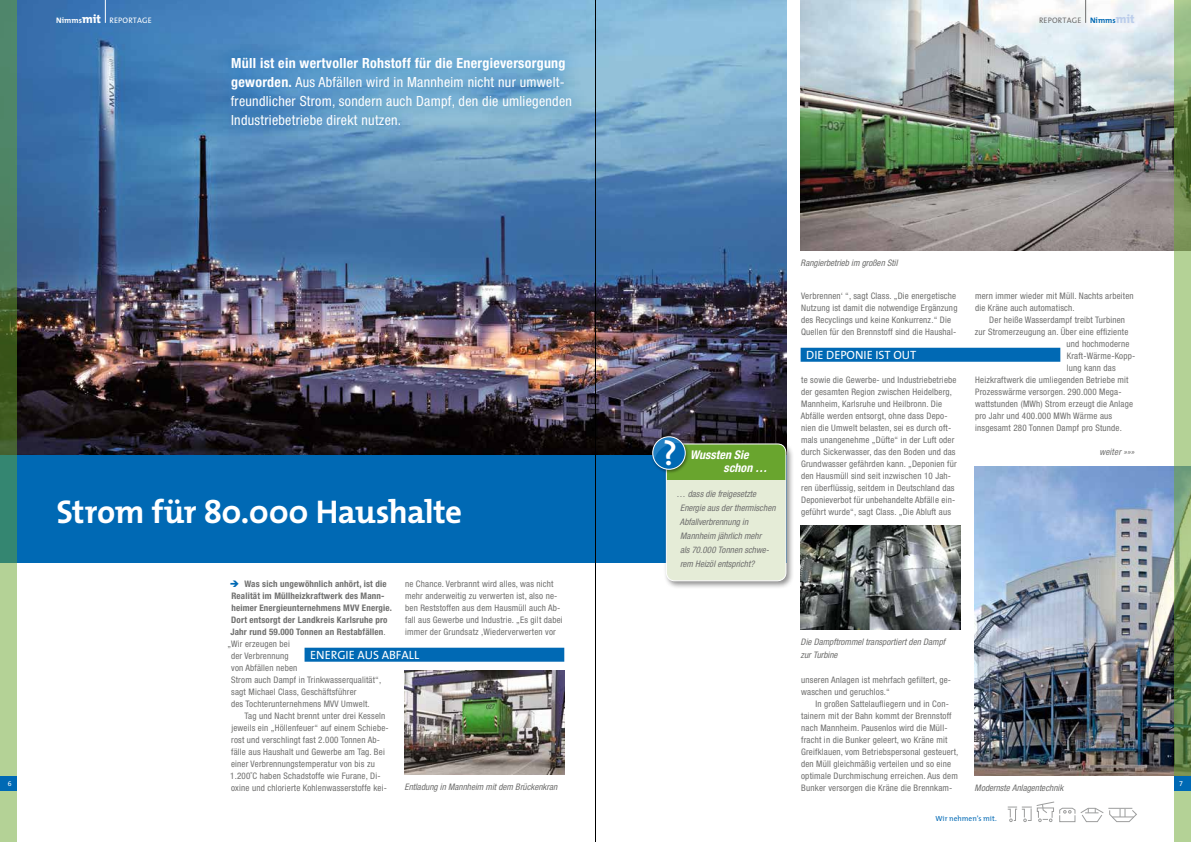
<style>
.page{position:relative;width:1191px;height:842px;background:#fff}
.page>*{position:absolute;margin:0;border:0;box-sizing:border-box;transform-origin:0 0}
.t1{font:600 34.8px "The Mix";color:#fff}
.t2{font:700 33px "The Mix";letter-spacing:-.015em;color:#fff}
.t3{font:condensed 14px/19px "Helvetica Neue";letter-spacing:.02em;color:#fff}
.t4{font:12px "The Mix";color:#fff}
.t5{font:italic 700 condensed 12px/13px "Helvetica Neue";letter-spacing:.005em;color:#fff}
.t6{font:condensed 9px/12px "Helvetica Neue";letter-spacing:.02em;color:#6f6f6e}
.t7{font:italic condensed 9px/14px "Helvetica Neue";color:#6f6f6e}
.t8{font:700 condensed 9px "Helvetica Neue";letter-spacing:.02em;color:#6f6f6e}
.t9{font:8px "The Mix";letter-spacing:.02em;color:#fff}
.t10{font:8px "The Mix";letter-spacing:.02em;color:#6f6f6e}
.t11{font:700 8px "The Mix";color:#0069b4}
.t12{font:7.4px "The Mix";letter-spacing:.01em;color:#0069b4}
.t13{font:7px "The Mix Expert";color:#fff}
.s1{font-weight:700}
.s2{font-weight:800;font-size:12px}
.s3{font-weight:800;font-size:12px;color:#bccdeb}
.s4{color:#0069b4}
.s5{font-weight:400}
</style>
<div class="page">
<svg style="left:1007px;top:801px;width:130px;height:22px"></svg>
<img style="left:17px;top:0;width:769px;height:455px">
<svg style="left:216px;top:42px;width:370px;height:98px;background:#659fc9"></svg>
<div style="left:800px;top:348px;width:260px;height:14px;background:#0069b4"></div>
<div style="left:0;top:455px;width:786px;height:108px;background:#0069b4"></div>
<div style="left:663px;top:441px;width:131px;height:148px;background:#000;opacity:.45"></div>
<div style="left:666px;top:444px;width:120px;height:137px;background:#e5ecd7;border-radius:9px"></div>
<div style="left:666px;top:444px;width:120px;height:35px;background:#69a52e"></div>
<div style="left:666px;top:443px;width:120px;height:138px;border:1px solid #fff;border-radius:9px"></div>
<div style="left:651px;top:435px;width:39px;height:39px;background:#000;opacity:.45"></div>
<div style="left:653px;top:437px;width:32px;height:32px;background:#2281c4;border-radius:50%"></div>
<svg style="left:653px;top:443px;width:32px;height:26px"></svg>
<div style="left:652px;top:436px;width:34px;height:34px;border:1px solid #fff;border-radius:50%"></div>
<img style="left:800px;top:0;width:374px;height:251px">
<img style="left:800px;top:526px;width:160px;height:103px">
<img style="left:974px;top:467px;width:200px;height:308px">
<img style="left:404px;top:671px;width:160px;height:103px">
<div style="left:304px;top:648px;width:260px;height:14px;background:#0069b4"></div>
<svg style="left:0;top:0;width:17px;height:842px;background:#689469"></svg>
<svg style="left:1174px;top:0;width:17px;height:842px;background:#86a56c"></svg>
<div style="left:1185px;top:777px;width:6px;height:14px;background:#0069b4"></div>
<div style="left:0;top:777px;width:6px;height:14px;background:#0069b4"></div>
<div style="left:1174px;top:777px;width:14px;height:14px;background:#0069b4"></div>
<div style="left:3px;top:777px;width:14px;height:14px;background:#0069b4"></div>
<svg style="left:1085px;top:0;width:1px;height:23px"></svg>
<svg style="left:105px;top:0;width:1px;height:23px"></svg>
<hr style="left:595px;top:0;width:1px;height:842px;background:#000">
<p class="t9" style="left:56px;top:14px;width:97px"><span class="s1">Nimms</span><span class="s2">mit</span> REPORTAGE</p>
<p class="t10" style="left:1039px;top:14px;width:44px">REPORTAGE</p>
<p class="t11" style="left:1090px;top:13px;width:46px">Nimms<span class="s3">mit</span></p>
<h3 class="t3" style="left:231px;top:53px;width:343px"><span class="s1">Müll ist ein wertvoller Rohstoff für die Energieversorgung geworden.</span> Aus Abfällen wird in Mannheim nicht nur umwelt&shy;freundlicher Strom, sondern auch Dampf, den die umliegenden Industriebetriebe direkt nutzen.</h3>
<p class="t7" style="left:800px;top:256px;width:98px">Rangierbetrieb im großen Stil</p>
<h2 class="t2" style="left:57px;top:484px;width:407px">Strom für 80.000 Haushalte</h2>
<h1 class="t1" style="left:662px;top:424px;width:16px">?</h1>
<h3 class="t5" style="left:723px;top:448px;width:45px;text-indent:-33px">Wussten Sie schon …</h3>
<p class="t7" style="left:679px;top:486px;width:97px;text-indent:-3px">… dass die freigesetzte<br>Energie aus der thermischen<br>Abfallverbrennung in<br>Mannheim jährlich mehr<br>als 70.000 Tonnen schwe&shy;rem Heizöl entspricht?</p>
<p class="t6" style="left:801px;top:290px;width:158px">Verbrennen‘ “, sagt Class. „Die energetische Nutzung ist damit die notwendige Ergänzung des Recyclings und keine Konkurrenz.“ Die Quellen für den Brennstoff sind die Haushal-</p>
<h3 class="t4" style="left:806px;top:345px;width:112px">DIE DEPONIE IST OUT</h3>
<p class="t6" style="left:801px;top:374px;width:157px">te sowie die Gewerbe- und Industriebetriebe der gesamten Region zwischen Heidelberg, Mannheim, Karlsruhe und Heilbronn. Die Abfälle werden entsorgt, ohne dass Depo&shy;nien die Umwelt belasten, sei es durch oft&shy;mals unangenehme „Düfte“ in der Luft oder durch Sickerwasser, das den Boden und das Grundwasser gefährden kann. „Deponien für den Hausmüll sind seit inzwischen 10 Jah&shy;ren überflüssig, seitdem in Deutschland das Deponieverbot für unbehandelte Abfälle ein&shy;geführt wurde“, sagt Class. „Die Abluft aus</p>
<p class="t6" style="left:975px;top:289px;width:160px">mern immer wieder mit Müll. Nachts arbeiten die Kräne auch automatisch.</p>
<p class="t6" style="left:989px;top:313px;width:137px">Der heiße Wasserdampf treibt Turbinen</p>
<p class="t6" style="left:974px;top:325px;width:155px">zur Stromerzeugung an. Über eine effiziente</p>
<p class="t6" style="left:1066px;top:337px;width:64px">und hochmoderne</p>
<p class="t6" style="left:1066px;top:349px;width:70px">Kraft-Wärme-Kopp-</p>
<p class="t6" style="left:1066px;top:361px;width:50px">lung kann das</p>
<p class="t6" style="left:975px;top:373px;width:155px">Heizkraftwerk die umliegenden Betriebe mit</p>
<p class="t6" style="left:975px;top:385px;width:148px">Prozesswärme versorgen. 290.000 Mega-</p>
<p class="t6" style="left:975px;top:397px;width:159px">wattstunden (MWh) Strom erzeugt die Anlage</p>
<p class="t6" style="left:975px;top:409px;width:139px">pro Jahr und 400.000 MWh Wärme aus</p>
<p class="t6" style="left:975px;top:421px;width:148px">insgesamt 280 Tonnen Dampf pro Stunde.</p>
<p class="t7" style="left:1099px;top:445px;width:36px">weiter »»»</p>
<p class="t8" style="left:230px;top:578px;width:158px"><span class="s4">➔</span> Was sich ungewöhnlich anhört, ist die</p>
<p class="t8" style="left:231px;top:590px;width:155px">Realität im Müllheizkraftwerk des Mann-</p>
<p class="t8" style="left:231px;top:602px;width:162px">heimer Energieunternehmens MVV Energie.</p>
<p class="t8" style="left:231px;top:614px;width:158px">Dort entsorgt der Landkreis Karlsruhe pro</p>
<p class="t8" style="left:230px;top:626px;width:157px">Jahr rund 59.000 Tonnen an Restabfällen<span class="s5">.</span></p>
<p class="t6" style="left:227px;top:638px;width:64px">„Wir erzeugen bei</p>
<p class="t6" style="left:231px;top:650px;width:59px">der Verbrennung</p>
<p class="t6" style="left:231px;top:662px;width:68px">von Abfällen neben</p>
<p class="t6" style="left:231px;top:674px;width:152px">Strom auch Dampf in Trinkwasserqualität“,</p>
<p class="t6" style="left:231px;top:686px;width:127px">sagt Michael Class, Geschäftsführer</p>
<p class="t6" style="left:231px;top:698px;width:140px">des Tochterunternehmens MVV Umwelt.</p>
<p class="t6" style="left:245px;top:710px;width:142px">Tag und Nacht brennt unter drei Kesseln</p>
<p class="t6" style="left:231px;top:722px;width:158px">jeweils ein „Höllenfeuer“ auf einem Schiebe-</p>
<p class="t6" style="left:231px;top:734px;width:150px">rost und verschlingt fast 2.000 Tonnen Ab-</p>
<p class="t6" style="left:231px;top:746px;width:155px">fälle aus Haushalt und Gewerbe am Tag. Bei</p>
<p class="t6" style="left:231px;top:758px;width:145px">einer Verbrennungstemperatur von bis zu</p>
<p class="t6" style="left:230px;top:770px;width:152px">1.200˚C haben Schadstoffe wie Furane, Di-</p>
<p class="t6" style="left:231px;top:782px;width:157px">oxine und chlorierte Kohlenwasserstoffe kei-</p>
<p class="t6" style="left:405px;top:578px;width:159px">ne Chance. Verbrannt wird alles, was nicht mehr anderweitig zu verwerten ist, also ne&shy;ben Reststoffen aus dem Hausmüll auch Ab&shy;fall aus Gewerbe und Industrie. „Es gilt dabei immer der Grundsatz ‚Wiederverwerten vor</p>
<p class="t7" style="left:800px;top:635px;width:146px;line-height:13px">Die Dampftrommel transportiert den Dampf zur Turbine</p>
<h3 class="t4" style="left:310px;top:645px;width:110px">ENERGIE AUS ABFALL</h3>
<p class="t6" style="left:801px;top:674px;width:151px">unseren Anlagen ist mehrfach gefiltert, ge&shy;waschen und geruchlos.“</p>
<p class="t6" style="left:801px;top:698px;width:159px;text-indent:14px">In großen Sattelaufliegern und in Con&shy;tainern mit der Bahn kommt der Brennstoff nach Mannheim. Pausenlos wird die Müll&shy;fracht in die Bunker geleert, wo Kräne mit Greifklauen, vom Betriebspersonal gesteuert, den Müll gleichmäßig verteilen und so eine optimale Durchmischung erreichen. Aus dem Bunker versorgen die Kräne die Brennkam-</p>
<p class="t13" style="left:8px;top:778px;width:5px">6</p>
<p class="t13" style="left:1179px;top:778px;width:5px">7</p>
<p class="t7" style="left:404px;top:780px;width:154px">Entladung in Mannheim mit dem Brückenkran</p>
<p class="t7" style="left:974px;top:781px;width:90px">Modernste Anlagentechnik</p>
<p class="t12" style="left:935px;top:812px;width:63px">Wir nehmen’s mit.</p>
</div>
